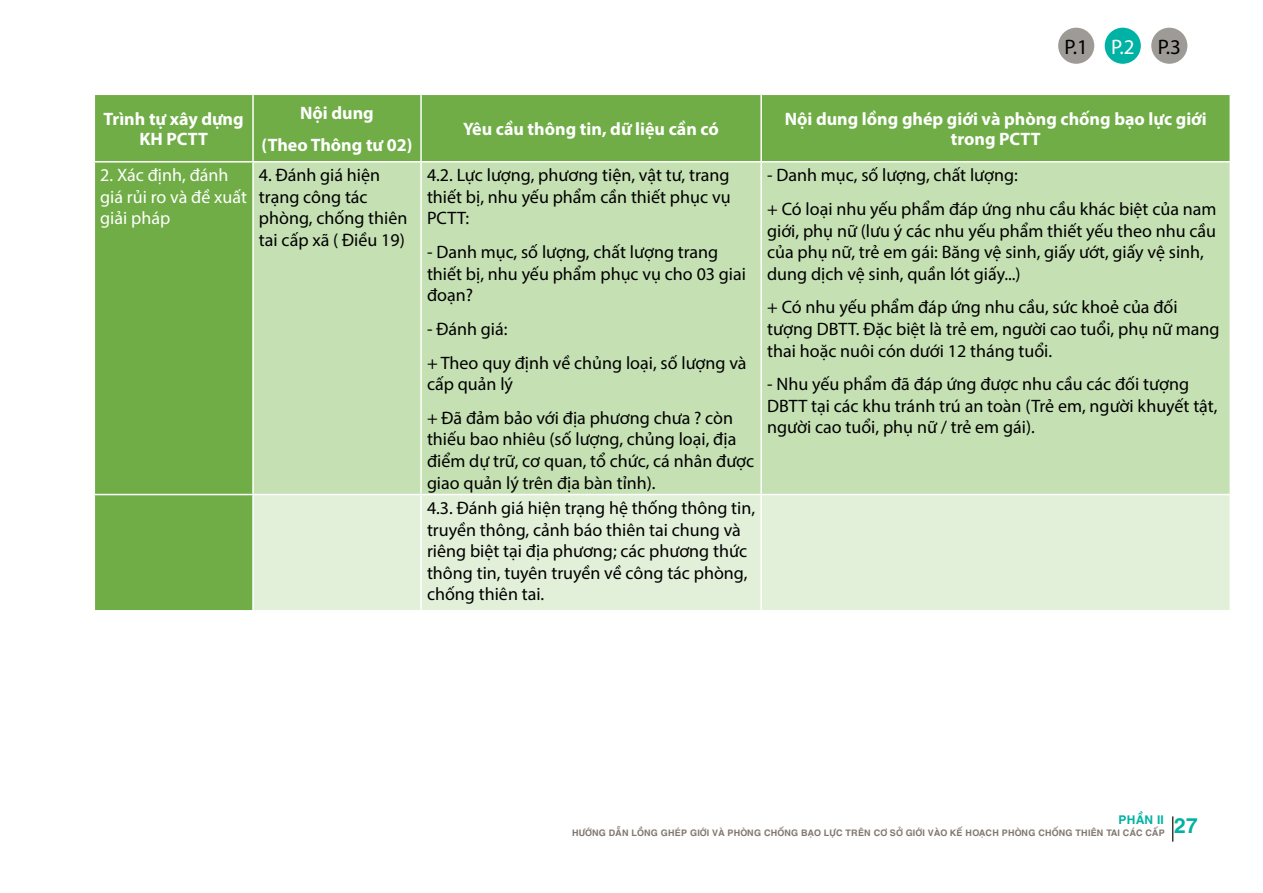
<style>
.page{position:relative;width:1263px;height:893px;background:#fff}
.page>*{position:absolute;margin:0;border:0;box-sizing:border-box;transform-origin:0 0}
.t1{font:21px "Myriad Pro";color:#000}
.t2{font:700 21px "UTM Helve";color:#00b2a4}
.t3{font:18px/21.6px "Myriad Pro";color:#000}
.t4{font:700 18px/19.5px "Myriad Pro";color:#fff;text-align:center}
.t5{font:18px/21.6px "Myriad Pro";color:#fff}
.t6{font:700 12px "UTM Helve";color:#00b2a4}
.t7{font:700 9px "UTM Helve";color:#80786f}
.s1{color:#fff}
</style>
<div class="page">
<svg style="left:1172px;top:816px;width:1px;height:26px"></svg>
<div style="left:1058px;top:28px;width:36px;height:36px;background:#9e9b97;border-radius:50%"></div>
<div style="left:1105px;top:28px;width:36px;height:36px;background:#00b2a4;border-radius:50%"></div>
<div style="left:1151px;top:28px;width:36px;height:36px;background:#9e9b97;border-radius:50%"></div>
<div style="left:95px;top:95px;width:1134px;height:66px;background:#70ad46"></div>
<div style="left:95px;top:163px;width:157px;height:447px;background:#70ad46"></div>
<div style="left:254px;top:163px;width:975px;height:331px;background:#c5e0b3"></div>
<div style="left:254px;top:495px;width:975px;height:115px;background:#e2f0d9"></div>
<hr style="left:94px;top:494px;width:159px;height:1px;background:#fff">
<hr style="left:420px;top:163px;width:2px;height:331px;background:#fff">
<hr style="left:760px;top:163px;width:2px;height:331px;background:#fff">
<hr style="left:420px;top:495px;width:2px;height:115px;background:#fff">
<hr style="left:760px;top:495px;width:2px;height:115px;background:#fff">
<hr style="left:252px;top:95px;width:2px;height:66px;background:#fff">
<hr style="left:420px;top:95px;width:2px;height:66px;background:#fff">
<hr style="left:760px;top:95px;width:2px;height:66px;background:#fff">
<p class="t4" style="left:104px;top:109px;width:142px">Trình tự xây dựng<br>KH PCTT</p>
<p class="t4" style="left:262px;top:97px;width:152px;line-height:31.5px">Nội dung<br>(Theo Thông tư 02)</p>
<p class="t1" style="left:1064px;top:34px;width:118px">P.1 <span class="s1">P.2</span> P.3</p>
<p class="t4" style="left:463px;top:118px;width:257px">Yêu cầu thông tin, dữ liệu cần có</p>
<p class="t4" style="left:785px;top:109px;width:424px">Nội dung lồng ghép giới và phòng chống bạo lực giới trong PCTT</p>
<p class="t5" style="left:100px;top:164px;width:148px">2. Xác định, đánh giá rủi ro và đề xuất giải pháp</p>
<p class="t3" style="left:259px;top:164px;width:150px">4. Đánh giá hiện trạng công tác phòng, chống thiên tai cấp xã ( Điều 19)</p>
<p class="t3" style="left:427px;top:164px;width:305px;text-align:justify">4.2. Lực lượng, phương tiện, vật tư, trang thiết bị, nhu yếu phẩm cần thiết phục vụ PCTT:</p>
<p class="t3" style="left:427px;top:241px;width:320px">- Danh mục, số lượng, chất lượng trang thiết bị, nhu yếu phẩm phục vụ cho 03 giai đoạn?</p>
<p class="t3" style="left:427px;top:312px;width:321px;line-height:33.6px">- Đánh giá:<br>+ Theo quy định về chủng loại, số lượng và</p>
<p class="t3" style="left:427px;top:367px;width:308px;line-height:33.6px">cấp quản lý<br>+ Đã đảm bảo với địa phương chưa ? còn</p>
<p class="t3" style="left:427px;top:428px;width:329px">thiếu bao nhiêu (số lượng, chủng loại, địa điểm dự trữ, cơ quan, tổ chức, cá nhân được giao quản lý trên địa bàn tỉnh).</p>
<p class="t3" style="left:427px;top:497px;width:330px">4.3. Đánh giá hiện trạng hệ thống thông tin, truyền thông, cảnh báo thiên tai chung và riêng biệt tại địa phương; các phương thức thông tin, tuyên truyền về công tác phòng, chống thiên tai.</p>
<p class="t3" style="left:767px;top:158px;width:451px;line-height:33.6px">- Danh mục, số lượng, chất lượng:<br>+ Có loại nhu yếu phẩm đáp ứng nhu cầu khác biệt của nam</p>
<p class="t3" style="left:767px;top:219px;width:451px">giới, phụ nữ (lưu ý các nhu yếu phẩm thiết yếu theo nhu cầu của phụ nữ, trẻ em gái: Băng vệ sinh, giấy ướt, giấy vệ sinh, dung dịch vệ sinh, quần lót giấy...)</p>
<p class="t3" style="left:767px;top:296px;width:454px">+ Có nhu yếu phẩm đáp ứng nhu cầu, sức khoẻ của đối tượng DBTT. Đặc biệt là trẻ em, người cao tuổi, phụ nữ mang thai hoặc nuôi cón dưới 12 tháng tuổi.</p>
<p class="t3" style="left:767px;top:373px;width:452px">- Nhu yếu phẩm đã đáp ứng được nhu cầu các đối tượng<br>DBTT tại các khu tránh trú an toàn (Trẻ em, người khuyết tật, người cao tuổi, phụ nữ / trẻ em gái).</p>
<p class="t6" style="left:1118px;top:809px;width:47px">PHẦN II</p>
<p class="t7" style="left:572px;top:825px;width:594px">HƯỚNG DẪN LỒNG GHÉP GIỚI VÀ PHÒNG CHỐNG BẠO LỰC TRÊN CƠ SỞ GIỚI VÀO KẾ HOẠCH PHÒNG CHỐNG THIÊN TAI CÁC CẤP</p>
<p class="t2" style="left:1174px;top:808px;width:26px">27</p>
</div>
